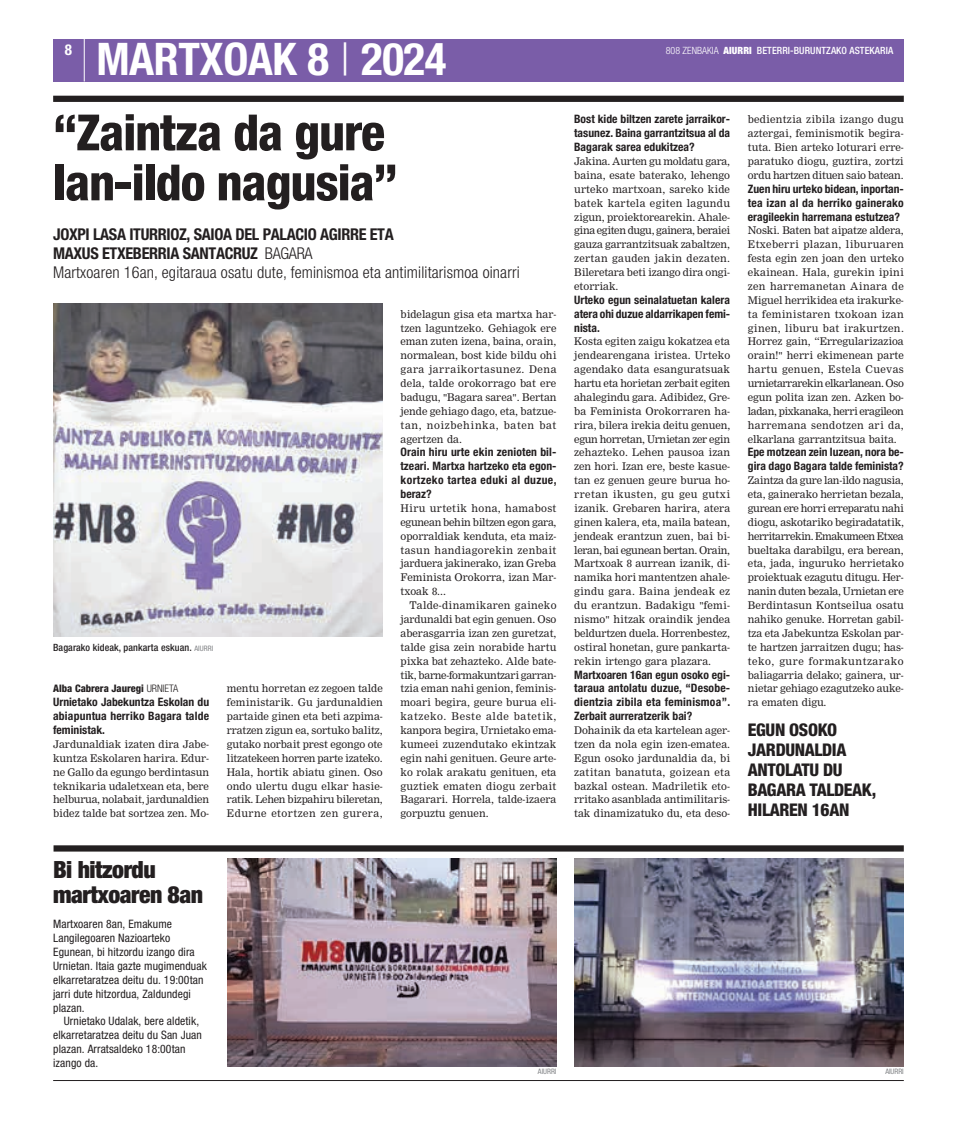
<style>
.page{position:relative;width:957px;height:1134px;background:#fff}
.page>*{position:absolute;margin:0;border:0;box-sizing:border-box;transform-origin:0 0}
.t1{font:800 condensed 50px/50px "Helvetica Neue";letter-spacing:-.02em;color:#231f20}
.t2{font:700 condensed 45px "Helvetica Neue";letter-spacing:.03em;color:#fff}
.t3{font:900 condensed 23.75px/25px "Helvetica Neue";letter-spacing:-.02em;color:#231f20}
.t4{font:800 condensed 17.5px/20px "Helvetica Neue";letter-spacing:.055em;color:#231f20}
.t5{font:300 condensed 16.25px/18.8px "Helvetica Neue";letter-spacing:.01em;color:#231f20}
.t6{font:700 condensed 15px "Helvetica Neue";color:#fff}
.t7{font:700 condensed 11.62px/13.9px "Helvetica Neue";color:#231f20;text-align:justify}
.t8{font:condensed 11.62px/13.9px "Helvetica Neue";letter-spacing:.01em;color:#231f20}
.t9{font:10.38px/13.9px "M Nimrod";color:#231f20;text-align:justify}
.t10{font:800 condensed 10.38px "Helvetica Neue";color:#231f20}
.t11{font:500 condensed 10px "Helvetica Neue";letter-spacing:.01em;color:#fff}
.t12{font:500 condensed 10px "Helvetica Neue";letter-spacing:.01em;color:#231f20}
.t13{font:condensed 7.5px "Helvetica Neue";letter-spacing:.03em;color:#808285}
.s1{font-weight:300}
.s2{font-weight:900}
.s3{font-weight:700}
.s4{font-weight:400;font-size:7.5px;color:#808285}
</style>
<div class="page">
<div style="left:53px;top:39px;width:851px;height:42px;background:#7a5da8"></div>
<hr style="left:84px;top:39px;width:1px;height:42px;background:#fff">
<hr style="left:53px;top:1080px;width:851px;height:1px;background:#231f20">
<img style="left:227px;top:859px;width:329px;height:208px">
<img style="left:575px;top:859px;width:329px;height:208px">
<div style="left:54px;top:845px;width:850px;height:6px;background:#231f20"></div>
<img style="left:53px;top:304px;width:330px;height:333px">
<div style="left:53px;top:96px;width:851px;height:6px;background:#231f20"></div>
<h3 class="t6" style="left:65px;top:41px;width:9px">8</h3>
<h2 class="t2" style="left:96px;top:32px;width:351px">martxoak 8 <span class="s1">|</span> 2024</h2>
<p class="t11" style="left:666px;top:45px;width:229px"><span class="s1">808 zenbakia</span> <span class="s2">AIURRI</span> BETERRI-BURUNTZAKO ASTEKARIA</p>
<h1 class="t1" style="left:53px;top:107px;width:346px">“ZAINTZA DA GURE<br>LAN-ILDO NAGUSIA”</h1>
<h3 class="t5" style="left:53px;top:225px;width:468px"><span class="s3">Joxpi Lasa Iturrioz, Saioa del Palacio Agirre eta<br>Maxus etxeberria santacruz</span> bagara<br>Martxoaren 16an, egitaraua osatu dute, feminismoa eta antimilitarismoa oinarri</h3>
<p class="t12" style="left:53px;top:641px;width:162px">Bagarako kideak, pankarta eskuan. <span class="s4">aiurri</span></p>
<p class="t10" style="left:53px;top:682px;width:126px">ALBA CABRERA JAUREGI <span class="s1">urnieta</span></p>
<p class="t7" style="left:53px;top:695px;width:157px">Urnietako Jabekuntza Eskolan du abiapuntua herriko Bagara talde feministak.</p>
<p class="t9" style="left:53px;top:737px;width:157px">Jardunaldiak izaten dira Jabe&shy;kuntza Eskolaren harira. Edur&shy;ne Gallo da egungo berdintasun teknikaria udaletxean eta, bere helburua, nolabait, jardunaldien bidez talde bat sortzea zen. Mo-</p>
<p class="t9" style="left:227px;top:682px;width:158px">mentu horretan ez zegoen talde feministarik. Gu jardunaldien partaide ginen eta beti azpima&shy;rratzen zigun ea, sortuko balitz, gutako norbait prest egongo ote litzatekeen horren parte izateko.<br>Hala, hortik abiatu ginen. Oso ondo ulertu dugu elkar hasie&shy;ratik. Lehen bizpahiru bileretan, Edurne etortzen zen gurera,</p>
<p class="t9" style="left:400px;top:307px;width:158px">bidelagun gisa eta martxa har&shy;tzen laguntzeko. Gehiagok ere eman zuten izena, baina, orain, normalean, bost kide bildu ohi gara jarraikortasunez. Dena dela, talde orokorrago bat ere badugu, "Bagara sarea". Bertan jende gehiago dago, eta, batzue&shy;tan, noizbehinka, baten bat agertzen da.</p>
<p class="t7" style="left:400px;top:445px;width:157px">Orain hiru urte ekin zenioten bil&shy;tzeari. Martxa hartzeko eta egon&shy;kortzeko tartea eduki al duzue, beraz?</p>
<p class="t9" style="left:400px;top:501px;width:157px">Hiru urtetik hona, hamabost egunean behin biltzen egon gara, oporraldiak kenduta, eta maiz&shy;tasun handiagorekin zenbait jarduera jakinerako, izan Greba Feminista Orokorra, izan Mar&shy;txoak 8...</p>
<p class="t9" style="left:400px;top:598px;width:157px;text-indent:9px">Talde-dinamikaren gaineko jardunaldi bat egin genuen. Oso aberasgarria izan zen guretzat, talde gisa zein norabide hartu pixka bat zehazteko. Alde bate&shy;tik, barne-formakuntzari garran&shy;tzia eman nahi genion, feminis&shy;moari begira, geure burua eli&shy;katzeko. Beste alde batetik, kanpora begira, Urnietako ema&shy;kumeei zuzendutako ekintzak egin nahi genituen. Geure arte&shy;ko rolak arakatu genituen, eta guztiek ematen diogu zerbait Bagarari. Horrela, talde-izaera gorpuztu genuen.</p>
<p class="t7" style="left:574px;top:112px;width:157px">Bost kide biltzen zarete jarraikor&shy;tasunez. Baina garrantzitsua al da Bagarak sarea edukitzea?</p>
<p class="t9" style="left:574px;top:154px;width:157px">Jakina. Aurten gu moldatu gara, baina, esate baterako, lehengo urteko martxoan, sareko kide batek kartela egiten lagundu zigun, proiektorearekin. Ahale&shy;gina egiten dugu, gainera, beraiei gauza garrantzitsuak zabaltzen, zertan gauden jakin dezaten.<br>Bileretara beti izango dira ongi&shy;etorriak.</p>
<p class="t7" style="left:574px;top:293px;width:157px">Urteko egun seinalatuetan kalera atera ohi duzue aldarrikapen femi&shy;nista.</p>
<p class="t9" style="left:574px;top:335px;width:158px">Kosta egiten zaigu kokatzea eta jendearengana iristea. Urteko agendako data esanguratsuak hartu eta horietan zerbait egiten ahalegindu gara. Adibidez, Gre&shy;ba Feminista Orokorraren ha&shy;rira, bilera irekia deitu genuen, egun horretan, Urnietan zer egin zehazteko. Lehen pausoa izan zen hori. Izan ere, beste kasue&shy;tan ez genuen geure burua ho&shy;rretan ikusten, gu geu gutxi izanik. Grebaren harira, atera ginen kalera, eta, maila batean, jendeak erantzun zuen, bai bi&shy;leran, bai egunean bertan. Orain, Martxoak 8 aurrean izanik, di&shy;namika hori mantentzen ahale&shy;gindu gara. Baina jendeak ez du erantzun. Badakigu "femi&shy;nismo" hitzak oraindik jendea beldurtzen duela. Horrenbestez, ostiral honetan, gure pankarta&shy;rekin irtengo gara plazara.</p>
<p class="t7" style="left:574px;top:667px;width:157px">Martxoaren 16an egun osoko egi&shy;taraua antolatu duzue, “Desobe&shy;dientzia zibila eta feminismoa”.<br>Zerbait aurreratzerik bai?</p>
<p class="t9" style="left:574px;top:723px;width:157px">Dohainik da eta kartelean ager&shy;tzen da nola egin izen-ematea.<br>Egun osoko jardunaldia da, bi zatitan banatuta, goizean eta bazkal ostean. Madriletik eto&shy;rritako asanblada antimilitaris&shy;tak dinamizatuko du, eta deso-</p>
<p class="t9" style="left:748px;top:113px;width:157px">bedientzia zibila izango dugu aztergai, feminismotik begira&shy;tuta. Bien arteko loturari erre&shy;paratuko diogu, guztira, zortzi ordu hartzen dituen saio batean.</p>
<p class="t7" style="left:748px;top:182px;width:157px">Zuen hiru urteko bidean, inportan&shy;tea izan al da herriko gainerako eragileekin harremana estutzea?</p>
<p class="t9" style="left:748px;top:224px;width:158px">Noski. Baten bat aipatze aldera, Etxeberri plazan, liburuaren festa egin zen joan den urteko ekainean. Hala, gurekin ipini zen harremanetan Ainara de Miguel herrikidea eta irakurke&shy;ta feministaren txokoan izan ginen, liburu bat irakurtzen.<br>Horrez gain, “Erregularizazioa orain!" herri ekimenean parte hartu genuen, Estela Cuevas urnietarrarekin elkarlanean. Oso egun polita izan zen. Azken bo&shy;ladan, pixkanaka, herri eragileon harremana sendotzen ari da, elkarlana garrantzitsua baita.</p>
<p class="t7" style="left:748px;top:445px;width:157px">Epe motzean zein luzean, nora be&shy;gira dago Bagara talde feminista?</p>
<p class="t9" style="left:748px;top:474px;width:158px">Zaintza da gure lan-ildo nagusia, eta, gainerako herrietan bezala, gurean ere horri erreparatu nahi diogu, askotariko begiradatatik, herritarrekin. Emakumeen Etxea bueltaka darabilgu, era berean, eta, jada, inguruko herrietako proiektuak ezagutu ditugu. Her&shy;nanin duten bezala, Urnietan ere Berdintasun Kontseilua osatu nahiko genuke. Horretan gabil&shy;tza eta Jabekuntza Eskolan par&shy;te hartzen jarraitzen dugu; has&shy;teko, gure formakuntzarako baliagarria delako; gainera, ur&shy;nietar gehiago ezagutzeko auke&shy;ra ematen digu.</p>
<h3 class="t4" style="left:748px;top:719px;width:99px">EGUN OSOKO<br>JARDUNALDIA<br>ANTOLATU DU<br>BAGA</h3>
<h3 class="t4" style="left:748px;top:779px;width:130px;text-indent:38px">RA TALDEAK,<br>HILAREN 16AN</h3>
<h3 class="t3" style="left:53px;top:857px;width:152px">Bi hitzordu martxoaren 8an</h3>
<p class="t8" style="left:53px;top:917px;width:155px">Martxoaren 8an, Emakume<br>Langilegoaren Nazioarteko<br>Egunean, bi hitzordu izango dira<br>Urnietan. Itaia gazte mugimenduak elkarretaratzea deitu du. 19:00tan jarri dute hitzordua, Zaldundegi plazan.</p>
<p class="t8" style="left:53px;top:1014px;width:150px;text-indent:11px">Urnietako Udalak, bere aldetik, elkarretaratzea deitu du San Juan plazan. Arratsaldeko 18:00tan izango da.</p>
<p class="t13" style="left:538px;top:1067px;width:20px">aiurri</p>
<p class="t13" style="left:885px;top:1067px;width:20px">aiurri</p>
</div>
